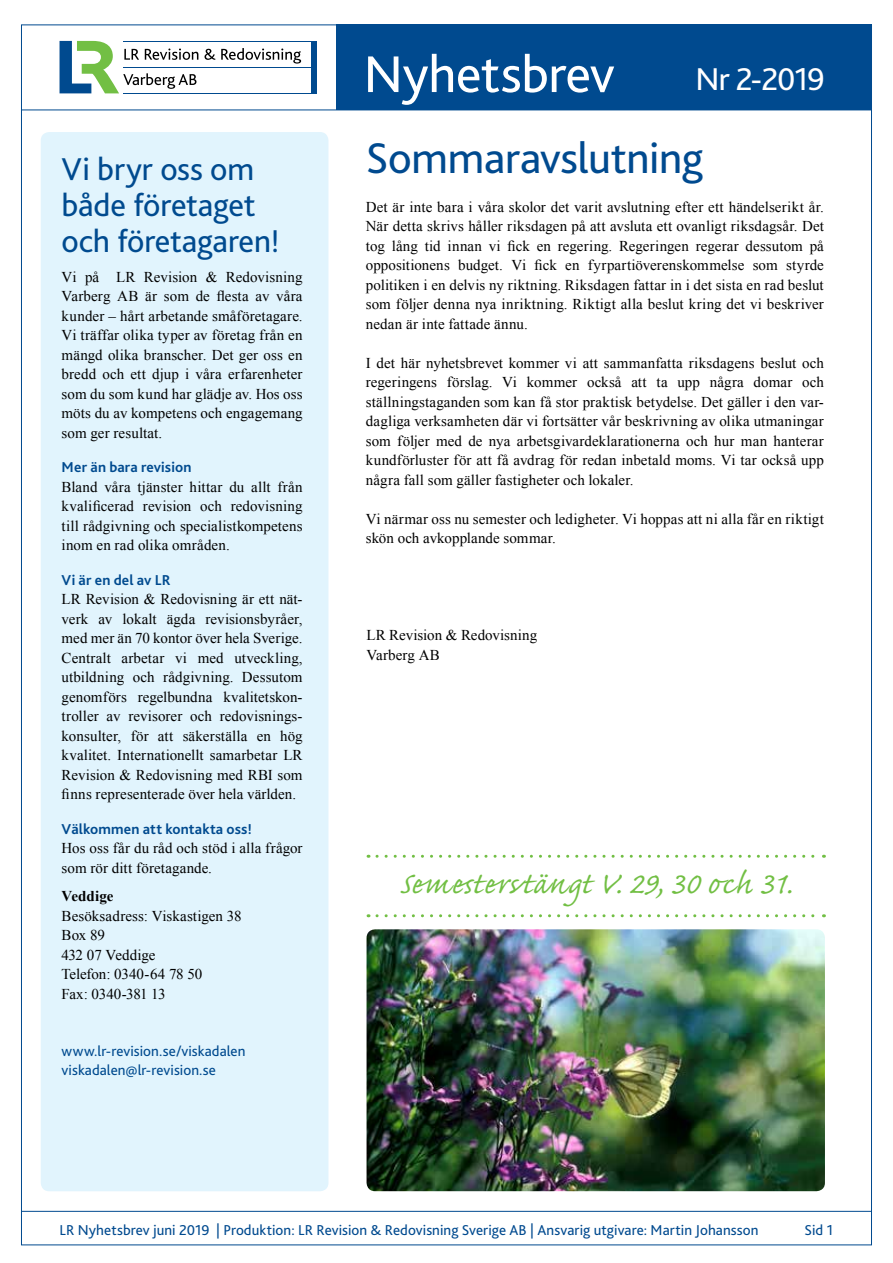
<style>
.page{position:relative;width:893px;height:1263px;background:#fff}
.page>*{position:absolute;margin:0;border:0;box-sizing:border-box;transform-origin:0 0}
.t1{font:54px "Bliss 2";letter-spacing:-.01em;color:#fff}
.t2{font:45px "Bliss 2";letter-spacing:-.01em;color:#004a8f}
.t3{font:39px "Caflisch Script Pro";letter-spacing:.025em;color:#72bf44}
.t4{font:33px/36px "Bliss 2";letter-spacing:-.005em;color:#004a8f}
.t5{font:33px "Bliss 2";letter-spacing:-.035em;color:#fff}
.t6{font:15px/19.5px "Times New Roman";letter-spacing:.005em;color:#000;text-align:justify}
.t7{font:15px/19.5px "Bliss 2";letter-spacing:.005em;color:#004a8f}
.t8{font:700 15px "Bliss 2";letter-spacing:.01em;color:#004a8f}
.t9{font:700 15px "Times New Roman";letter-spacing:.005em;color:#000}
</style>
<div class="page">
<hr style="left:21px;top:110px;width:851px;height:1px;background:#004a8f">
<div style="left:336px;top:25px;width:536px;height:85px;background:#004a8f"></div>
<div style="left:41px;top:132px;width:287px;height:1059px;background:#e1f4fd;border-radius:9px"></div>
<hr style="left:21px;top:1211px;width:851px;height:1px;background:#004a8f">
<svg style="left:377px;top:855px;width:447px;height:3px"></svg>
<svg style="left:377px;top:914px;width:447px;height:3px"></svg>
<div style="left:311px;top:41px;width:6px;height:52px;background:#004a8f"></div>
<hr style="left:123px;top:41px;width:193px;height:1px;background:#004a8f">
<hr style="left:123px;top:93px;width:193px;height:1px;background:#004a8f">
<hr style="left:123px;top:67px;width:193px;height:1px;background:#004a8f">
<svg style="left:60px;top:41px;width:138px;height:52px"></svg>
<svg style="left:204px;top:49px;width:11px;height:11px"></svg>
<svg style="left:221px;top:48px;width:80px;height:16px"></svg>
<img style="left:367px;top:929px;width:458px;height:262px">
<h3 class="t4" style="left:62px;top:150px;width:220px">Vi bryr oss om både företaget och företagaren!</h3>
<p class="t6" style="left:62px;top:267px;width:242px">Vi på LR Revision &amp; Redovisning Varberg AB är som de flesta av våra kunder – hårt arbetande småföretagare.<br>Vi träffar olika typer av företag från en mängd olika branscher. Det ger oss en bredd och ett djup i våra erfarenheter som du som kund har glädje av. Hos oss möts du av kompetens och engagemang som ger resultat.</p>
<p class="t8" style="left:62px;top:458px;width:131px">Mer än bara revision</p>
<p class="t6" style="left:62px;top:477px;width:242px">Bland våra tjänster hittar du allt från kvalificerad revision och redovisning till rådgivning och specialistkompetens inom en rad olika områden.</p>
<p class="t8" style="left:62px;top:570px;width:110px">Vi är en del av LR</p>
<p class="t6" style="left:62px;top:589px;width:242px">LR Revision &amp; Redovisning är ett nät&shy;verk av lokalt ägda revisionsbyråer, med mer än 70 kontor över hela Sverige.<br>Centralt arbetar vi med utveckling, utbildning och rådgivning. Dessutom genomförs regelbundna kvalitetskon&shy;troller av revisorer och redovisnings&shy;konsulter, för att säkerställa en hög kvalitet. Internationellt samarbetar LR Revision &amp; Redovisning med RBI som finns representerade över hela världen.</p>
<p class="t8" style="left:62px;top:819px;width:192px">Välkommen att kontakta oss!</p>
<p class="t6" style="left:62px;top:838px;width:242px">Hos oss får du råd och stöd i alla frågor som rör ditt företagande.</p>
<p class="t9" style="left:62px;top:886px;width:53px">Veddige</p>
<p class="t6" style="left:62px;top:906px;width:181px;text-align:left">Besöksadress: Viskastigen 38<br>Box 89<br>432 07 Veddige<br>Telefon: 0340-64 78 50<br>Fax: 0340-381 13</p>
<p class="t7" style="left:62px;top:1041px;width:185px">www.lr-revision.se/viskadalen viskadalen@lr-revision.se</p>
<h1 class="t1" style="left:364px;top:41px;width:253px">Nyhetsbrev</h1>
<h3 class="t5" style="left:695px;top:58px;width:131px">Nr 2-2019</h3>
<h2 class="t2" style="left:366px;top:130px;width:339px">Sommaravslutning</h2>
<p class="t6" style="left:366px;top:197px;width:460px">Det är inte bara i våra skolor det varit avslutning efter ett händelserikt år.<br>När detta skrivs håller riksdagen på att avsluta ett ovanligt riksdagsår. Det tog lång tid innan vi fick en regering. Regeringen regerar dessutom på oppositionens budget. Vi fick en fyrpartiöverenskommelse som styrde politiken i en delvis ny riktning. Riksdagen fattar in i det sista en rad beslut som följer denna nya inriktning. Riktigt alla beslut kring det vi beskriver nedan är inte fattade ännu.</p>
<p class="t6" style="left:366px;top:353px;width:460px">I det här nyhetsbrevet kommer vi att sammanfatta riksdagens beslut och regeringens förslag. Vi kommer också att ta upp några domar och ställningstaganden som kan få stor praktisk betydelse. Det gäller i den var&shy;dagliga verksamheten där vi fortsätter vår beskrivning av olika utmaningar som följer med de nya arbetsgivardeklarationerna och hur man hanterar kundförluster för att få avdrag för redan inbetald moms. Vi tar också upp några fall som gäller fastigheter och lokaler.</p>
<p class="t6" style="left:366px;top:509px;width:460px">Vi närmar oss nu semester och ledigheter. Vi hoppas att ni alla får en riktigt skön och avkopplande sommar.</p>
<p class="t6" style="left:367px;top:625px;width:172px">LR Revision &amp; Redovisning<br>Varberg AB</p>
<h3 class="t3" style="left:399px;top:863px;width:394px">Semesterstängt V. 29, 30 och 31.</h3>
<p class="t7" style="left:60px;top:1219px;width:701px">LR Nyhetsbrev juni 2019 | Produktion: LR Revision &amp; Redovisning Sverige AB | Ansvarig utgivare: Martin Johansson</p>
<p class="t7" style="left:805px;top:1219px;width:30px">Sid 1</p>
</div>
